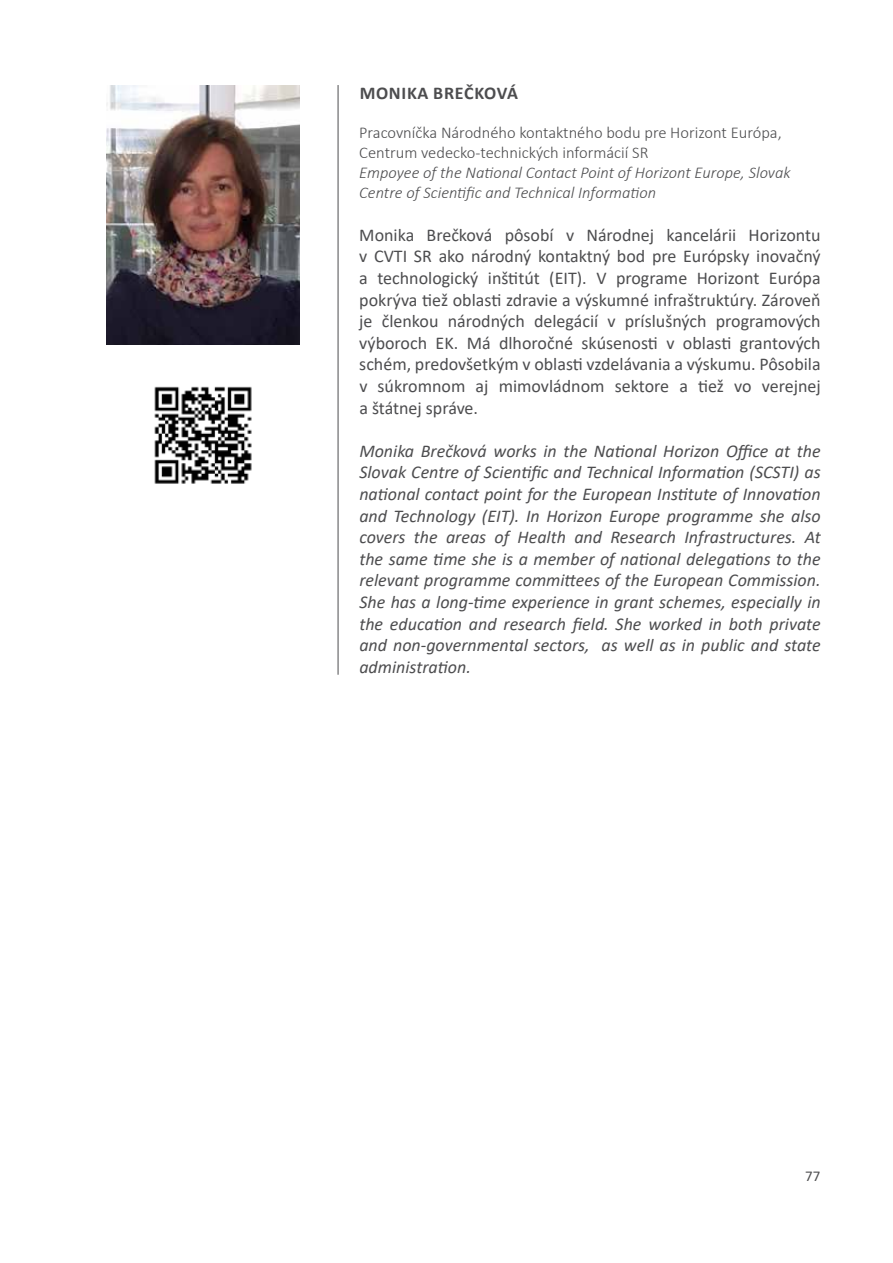
<style>
.page{position:relative;width:893px;height:1263px;background:#fff}
.page>*{position:absolute;margin:0;border:0;box-sizing:border-box;transform-origin:0 0}
.t1{font:italic 18px/21.6px "Calibri";color:#4d4d4f;text-align:justify}
.t2{font:18px/21.6px "Calibri";color:#4d4d4f;text-align:justify}
.t3{font:700 18px "Calibri";letter-spacing:.04em;color:#4d4d4f}
.t4{font:italic 300 16.5px/19.8px "Calibri";color:#4d4d4f}
.t5{font:300 16.5px/19.8px "Calibri";color:#4d4d4f}
.t6{font:15px "Calibri";color:#4d4d4f}
</style>
<div class="page">
<img style="left:106px;top:85px;width:194px;height:259px">
<hr style="left:338px;top:85px;width:1px;height:590px;background:#4d4d4f">
<img style="left:154px;top:386px;width:98px;height:98px">
<p class="t3" style="left:360px;top:80px;width:160px">MONIKA BREČKOVÁ</p>
<p class="t5" style="left:359px;top:123px;width:424px">Pracovníčka Národného kontaktného bodu pre Horizont Európa,<br>Centrum vedecko-technických informácií SR</p>
<p class="t4" style="left:359px;top:162px;width:433px">Empoyee of the National Contact Point of Horizont Europe, Slovak<br>Centre of Scientific and Technical Information</p>
<p class="t2" style="left:359px;top:224px;width:463px">Monika Brečková pôsobí v Národnej kancelárii Horizontu v CVTI SR ako národný kontaktný bod pre Európsky inovačný a technologický inštitút (EIT). V programe Horizont Európa pokrýva tiež oblasti zdravie a výskumné infraštruktúry. Zároveň je členkou národných delegácií v príslušných programových výboroch EK. Má dlhoročné skúsenosti v oblasti grantových schém, predovšetkým v oblasti vzdelávania a výskumu. Pôsobila v súkromnom aj mimovládnom sektore a tiež vo verejnej a štátnej správe.</p>
<p class="t1" style="left:359px;top:439px;width:463px">Monika Brečková works in the National Horizon Office at the Slovak Centre of Scientific and Technical Information (SCSTI) as national contact point for the European Institute of Innovation and Technology (EIT). In Horizon Europe programme she also covers the areas of Health and Research Infrastructures. At the same time she is a member of national delegations to the relevant programme committees of the European Commission.<br>She has a long-time experience in grant schemes, especially in the education and research field. She worked in both private and non-governmental sectors, as well as in public and state administration.</p>
<p class="t6" style="left:805px;top:1165px;width:17px">77</p>
</div>
